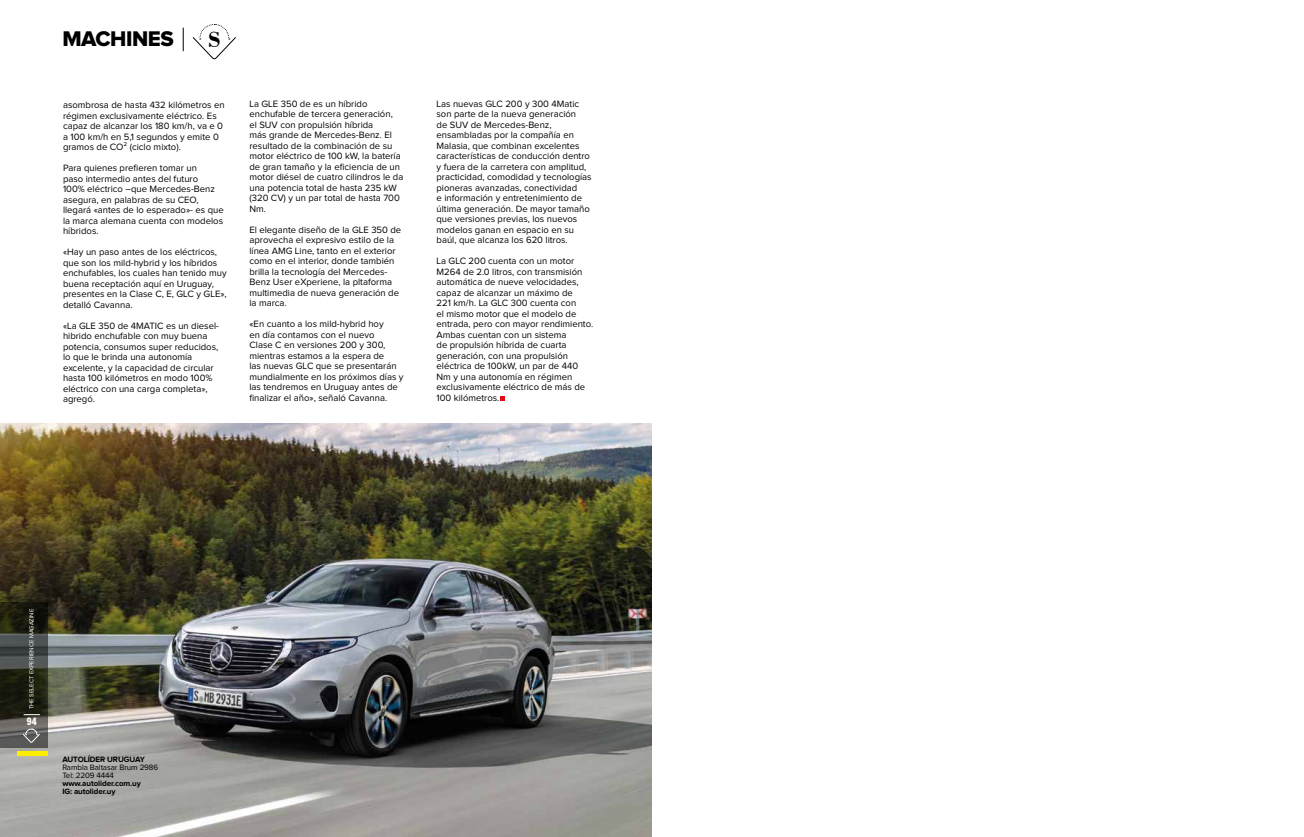
<style>
.page{position:relative;width:1304px;height:837px;background:#fff}
.page>*{position:absolute;margin:0;border:0;box-sizing:border-box;transform-origin:0 0}
.t1{font:700 22.8px "Bodoni BT";color:#000}
.t2{font:22px "Proxima Nova Extrabld";letter-spacing:-.02em;color:#000}
.t3{font:900 10px "Benton Sans Comp";color:#fff}
.t4{font:9.5px/10.5px "Proxima Nova";color:#000}
.t5{font:700 8px/8px "Proxima Nova";letter-spacing:-.01em;color:#000}
.t6{font:8px/8px "Proxima Nova";letter-spacing:-.01em;color:#000}
.t7{font:6px "Proxima Nova";color:#fff}
</style>
<div class="page">
<img style="left:0;top:423px;width:652px;height:413px">
<svg style="left:183px;top:28px;width:1px;height:23px"></svg>
<svg style="left:192px;top:24px;width:44px;height:36px"></svg>
<svg style="left:500px;top:396px;width:5px;height:5px"></svg>
<svg style="left:0;top:601px;width:48px;height:146px;background:#33352c"></svg>
<hr style="left:17px;top:751px;width:30px;height:4px;background:#ffed00">
<svg style="left:24px;top:714px;width:16px;height:1px"></svg>
<svg style="left:23px;top:728px;width:17px;height:14px"></svg>
<h2 class="t2" style="left:62px;top:29px;width:113px">MACHINES</h2>
<h1 class="t1" style="left:208px;top:26px;width:14px">S</h1>
<p class="t4" style="left:63px;top:100px;width:163px">asombrosa de hasta 432 kilómetros en régimen exclusivamente eléctrico. Es capaz de alcanzar los 180 km/h, va e 0 a 100 km/h en 5,1 segundos y emite 0 gramos de CO² (ciclo mixto).</p>
<p class="t4" style="left:63px;top:163px;width:162px">Para quienes prefieren tomar un<br>paso intermedio antes del futuro<br>100% eléctrico –que Mercedes-Benz asegura, en palabras de su CEO, llegará «antes de lo esperado»- es que la marca alemana cuenta con modelos híbridos.</p>
<p class="t4" style="left:63px;top:247px;width:165px">«Hay un paso antes de los eléctricos, que son los mild-hybrid y los híbridos enchufables, los cuales han tenido muy buena receptación aquí en Uruguay, presentes en la Clase C, E, GLC y GLE», detalló Cavanna.</p>
<p class="t4" style="left:63px;top:321px;width:157px">«La GLE 350 de 4MATIC es un diesel&shy;hibrido enchufable con muy buena potencia, consumos super reducidos, lo que le brinda una autonomía excelente, y la capacidad de circular hasta 100 kilómetros en modo 100% eléctrico con una carga completa», agregó.</p>
<p class="t4" style="left:249px;top:98px;width:156px">La GLE 350 de es un híbrido enchufable de tercera generación,<br>el SUV con propulsión híbrida<br>más grande de Mercedes-Benz. El resultado de la combinación de su motor eléctrico de 100 kW, la batería de gran tamaño y la eficiencia de un motor diésel de cuatro cilindros le da una potencia total de hasta 235 kW (320 CV) y un par total de hasta 700<br>Nm.</p>
<p class="t4" style="left:249px;top:224px;width:153px">El elegante diseño de la GLE 350 de aprovecha el expresivo estilo de la línea AMG Line, tanto en el exterior como en el interior, donde también brilla la tecnología del Mercedes-<br>Benz User eXperiene, la pltaforma multimedia de nueva generación de la marca.</p>
<p class="t4" style="left:249px;top:319px;width:156px">«En cuanto a los mild-hybrid hoy<br>en día contamos con el nuevo<br>Clase C en versiones 200 y 300, mientras estamos a la espera de<br>las nuevas GLC que se presentarán mundialmente en los próximos días y las tendremos en Uruguay antes de finalizar el año», señaló Cavanna.</p>
<p class="t4" style="left:437px;top:98px;width:157px">Las nuevas GLC 200 y 300 4Matic son parte de la nueva generación<br>de SUV de Mercedes-Benz, ensambladas por la compañía en Malasia, que combinan excelentes características de conducción dentro y fuera de la carretera con amplitud, practicidad, comodidad y tecnologías pioneras avanzadas, conectividad<br>e información y entretenimiento de última generación. De mayor tamaño que versiones previas, los nuevos modelos ganan en espacio en su baúl, que alcanza los 620 litros.</p>
<p class="t4" style="left:437px;top:256px;width:158px">La GLC 200 cuenta con un motor<br>M264 de 2.0 litros, con transmisión automática de nueve velocidades, capaz de alcanzar un máximo de<br>221 km/h. La GLC 300 cuenta con<br>el mismo motor que el modelo de entrada, pero con mayor rendimiento.<br>Ambas cuentan con un sistema<br>de propulsión híbrida de cuarta generación, con una propulsión eléctrica de 100kW, un par de 440<br>Nm y una autonomía en régimen exclusivamente eléctrico de más de<br>100 kilómetros.</p>
<p class="t7" style="left:29px;top:709px;width:102px;rotate:-90deg">THE SELECT EXPERIENCE MAGAZINE</p>
<p class="t3" style="left:27px;top:715px;width:11px">94</p>
<p class="t5" style="left:62px;top:755px;width:84px">AUTOLÍDER URUGUAY</p>
<p class="t6" style="left:62px;top:763px;width:97px">Rambla Baltasar Brum 2986<br>Tel: 2209 4444</p>
<p class="t5" style="left:62px;top:779px;width:80px">www.autolider.com.uy<br>IG: autolider.uy</p>
</div>
